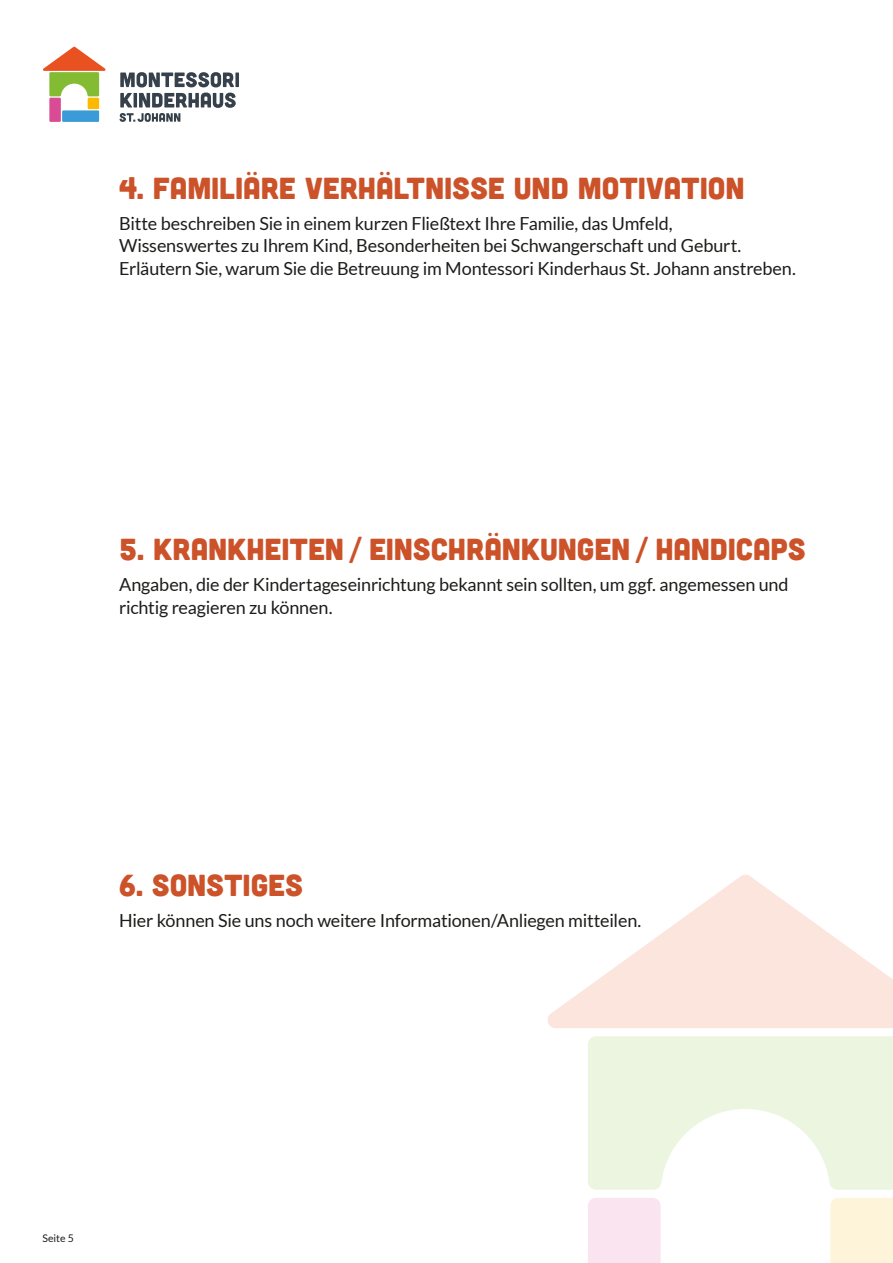
<style>
.page{position:relative;width:893px;height:1263px;background:#fff}
.page>*{position:absolute;margin:0;border:0;box-sizing:border-box;transform-origin:0 0}
.t1{font:30.3px "Cubano";color:#cc5229}
.t2{font:18px/22.5px "Lato";letter-spacing:-.01em;color:#1d1d1b}
.t3{font:10.5px "Lato";color:#1d1d1b}
</style>
<div class="page">
<div style="left:588px;top:1198px;width:73px;height:65px;background:#f9e4ef"></div>
<div style="left:830px;top:1198px;width:63px;height:65px;background:#fef4d9"></div>
<svg style="left:547px;top:875px;width:346px;height:153px;fill:#fbe5dd"></svg>
<svg style="left:588px;top:1036px;width:305px;height:154px;fill:#ecf5e0"></svg>
<div style="left:49px;top:98px;width:12px;height:24px;background:#da4b95"></div>
<div style="left:88px;top:98px;width:11px;height:11px;background:#fbba00"></div>
<div style="left:62px;top:110px;width:37px;height:12px;background:#3a9bd6"></div>
<svg style="left:43px;top:47px;width:63px;height:49px"></svg>
<svg style="left:120px;top:72px;width:119px;height:15px"></svg>
<svg style="left:120px;top:93px;width:116px;height:29px"></svg>
<h1 class="t1" style="left:119px;top:169px;width:627px">4. FAMILIÄRE VERHÄLTNISSE UND MOTIVATION</h1>
<p class="t2" style="left:119px;top:212px;width:678px">Bitte beschreiben Sie in einem kurzen Fließtext Ihre Familie, das Umfeld,<br>Wissenswertes zu Ihrem Kind, Besonderheiten bei Schwangerschaft und Geburt.<br>Erläutern Sie, warum Sie die Betreuung im Montessori Kinderhaus St. Johann anstreben.</p>
<h1 class="t1" style="left:119px;top:530px;width:688px">5. KRANKHEITEN / EINSCHRÄNKUNGEN / HANDICAPS</h1>
<p class="t2" style="left:119px;top:573px;width:671px">Angaben, die der Kindertageseinrichtung bekannt sein sollten, um ggf. angemessen und richtig reagieren zu können.</p>
<h1 class="t1" style="left:119px;top:866px;width:185px">6. SONSTIGES</h1>
<p class="t2" style="left:119px;top:909px;width:524px">Hier können Sie uns noch weitere Informationen/Anliegen mitteilen.</p>
<p class="t3" style="left:43px;top:1232px;width:33px">Seite 5</p>
</div>
